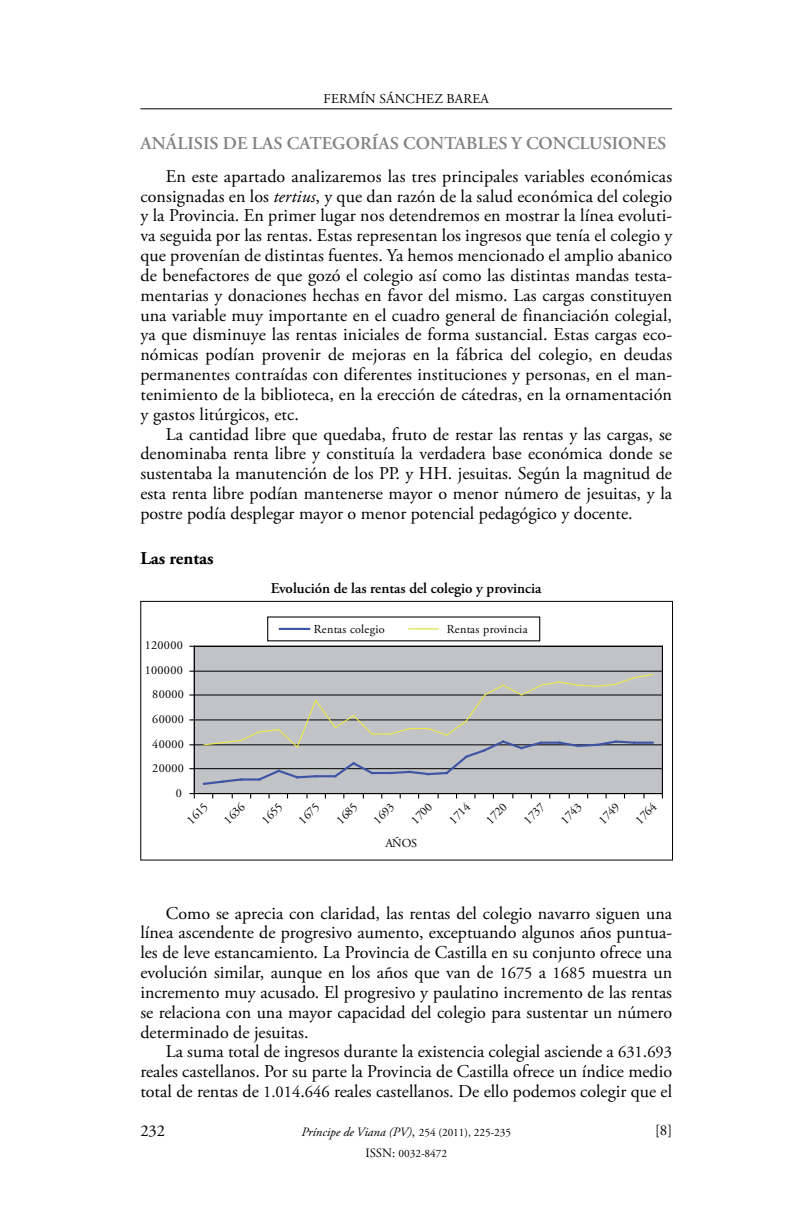
<style>
.page{position:relative;width:787px;height:1212px;background:#fff}
.page>*{position:absolute;margin:0;border:0;box-sizing:border-box;transform-origin:0 0}
.t1{font:18px/19.8px "Adobe Garamond Pro";color:#000;text-align:justify}
.t2{font:600 18px "Adobe Garamond Pro";letter-spacing:.005em;color:#808285}
.t3{font:700 18px "Adobe Garamond Pro";color:#000}
.t4{font:16.5px "Adobe Garamond Pro";color:#000}
.t5{font:600 15px "Adobe Garamond Pro";color:#000}
.t6{font:15px "Adobe Garamond Pro";color:#000}
.t7{font:13.5px "Adobe Garamond Pro";letter-spacing:.015em;color:#000}
.t8{font:italic 12.75px "Adobe Garamond Pro";color:#000}
.t9{font:12.15px "Adobe Garamond Pro";letter-spacing:.025em;color:#000}
.t10{font:11.25px "Adobe Garamond Pro";color:#000}
.s1{font-style:italic}
.s2{font-size:16.5px}
.s3{font-style:normal;font-size:13.5px}
.s4{font-style:normal;font-size:11.25px}
.s5{font-size:12.75px}
</style>
<div class="page">
<hr style="left:140px;top:108px;width:532px;height:1px;background:#000">
<div style="left:194px;top:646px;width:468px;height:147px;background:#c1c3c6"></div>
<hr style="left:194px;top:768px;width:468px;height:1px;background:#000">
<hr style="left:194px;top:744px;width:468px;height:1px;background:#000">
<hr style="left:194px;top:719px;width:468px;height:1px;background:#000">
<hr style="left:194px;top:695px;width:468px;height:1px;background:#000">
<hr style="left:194px;top:671px;width:468px;height:1px;background:#000">
<hr style="left:194px;top:646px;width:468px;height:1px;background:#000">
<hr style="left:662px;top:646px;width:1px;height:147px;background:#000">
<hr style="left:194px;top:793px;width:468px;height:1px;background:#000">
<hr style="left:194px;top:646px;width:1px;height:147px;background:#000">
<svg style="left:190px;top:793px;width:5px;height:5px"></svg>
<svg style="left:202px;top:673px;width:452px;height:112px"></svg>
<hr style="left:280px;top:628px;width:29px;height:2px;background:#3e54a5">
<svg style="left:409px;top:628px;width:29px;height:1px"></svg>
<div style="left:140px;top:601px;width:533px;height:259px;border:1px solid #000"></div>
<p class="t7" style="left:323px;top:91px;width:167px">Fermín Sánchez Barea</p>
<p class="t2" style="left:140px;top:133px;width:527px">ANÁLISIS DE LAS CATEGORÍAS CONTABLES Y CONCLUSIONES</p>
<p class="t1" style="left:140px;top:167px;width:533px;text-indent:26px">En este apartado analizaremos las tres principales variables económicas consignadas en los <span class="s1">tertius</span>, y que dan razón de la salud económica del colegio y la Provincia. En primer lugar nos detendremos en mostrar la línea evoluti&shy;va seguida por las rentas. Estas representan los ingresos que tenía el colegio y que provenían de distintas fuentes. Ya hemos mencionado el amplio abanico de benefactores de que gozó el colegio así como las distintas mandas testa&shy;mentarias y donaciones hechas en favor del mismo. Las cargas constituyen una variable muy importante en el cuadro general de financiación colegial, ya que disminuye las rentas iniciales de forma sustancial. Estas cargas eco&shy;nómicas podían provenir de mejoras en la fábrica del colegio, en deudas permanentes contraídas con diferentes instituciones y personas, en el man&shy;tenimiento de la biblioteca, en la erección de cátedras, en la ornamentación y gastos litúrgicos, etc.</p>
<p class="t1" style="left:140px;top:425px;width:533px;text-indent:26px">La cantidad libre que quedaba, fruto de restar las rentas y las cargas, se denominaba renta libre y constituía la verdadera base económica donde se sustentaba la manutención de los PP. y HH. jesuitas. Según la magnitud de esta renta libre podían mantenerse mayor o menor número de jesuitas, y la postre podía desplegar mayor o menor potencial pedagógico y docente.</p>
<p class="t3" style="left:140px;top:547px;width:75px">Las rentas</p>
<p class="t5" style="left:271px;top:580px;width:272px">Evolución de las rentas del colegio y provincia</p>
<p class="t9" style="left:145px;top:638px;width:40px">120000</p>
<p class="t9" style="left:145px;top:663px;width:40px">100000</p>
<p class="t9" style="left:152px;top:687px;width:33px">80000</p>
<p class="t9" style="left:152px;top:712px;width:33px">60000</p>
<p class="t9" style="left:152px;top:737px;width:33px">40000</p>
<p class="t9" style="left:152px;top:761px;width:33px">20000</p>
<p class="t9" style="left:176px;top:786px;width:8px">0</p>
<p class="t9" style="left:314px;top:622px;width:73px">Rentas colegio</p>
<p class="t9" style="left:447px;top:622px;width:82px">Rentas provincia</p>
<p class="t9" style="left:184px;top:817px;width:26px;rotate:-45deg">1615</p>
<p class="t9" style="left:221px;top:817px;width:26px;rotate:-45deg">1636</p>
<p class="t9" style="left:258px;top:817px;width:26px;rotate:-45deg">1655</p>
<p class="t9" style="left:295px;top:817px;width:26px;rotate:-45deg">1675</p>
<p class="t9" style="left:333px;top:817px;width:26px;rotate:-45deg">1685</p>
<p class="t9" style="left:370px;top:817px;width:26px;rotate:-45deg">1693</p>
<p class="t9" style="left:408px;top:817px;width:26px;rotate:-45deg">1700</p>
<p class="t9" style="left:446px;top:817px;width:26px;rotate:-45deg">1714</p>
<p class="t9" style="left:483px;top:817px;width:26px;rotate:-45deg">1720</p>
<p class="t9" style="left:520px;top:817px;width:26px;rotate:-45deg">1737</p>
<p class="t9" style="left:557px;top:817px;width:26px;rotate:-45deg">1743</p>
<p class="t9" style="left:595px;top:817px;width:26px;rotate:-45deg">1749</p>
<p class="t9" style="left:632px;top:817px;width:26px;rotate:-45deg">1764</p>
<p class="t9" style="left:385px;top:835px;width:33px">AÑOS</p>
<p class="t1" style="left:140px;top:903px;width:533px;text-indent:26px">Como se aprecia con claridad, las rentas del colegio navarro siguen una línea ascendente de progresivo aumento, exceptuando algunos años puntua&shy;les de leve estancamiento. La Provincia de Castilla en su conjunto ofrece una evolución similar, aunque en los años que van de <span class="s2">1675</span> a <span class="s2">1685</span> muestra un incremento muy acusado. El progresivo y paulatino incremento de las rentas se relaciona con una mayor capacidad del colegio para sustentar un número determinado de jesuitas.</p>
<p class="t1" style="left:140px;top:1042px;width:533px;text-indent:26px">La suma total de ingresos durante la existencia colegial asciende a <span class="s2">631</span>.<span class="s2">693 </span>reales castellanos. Por su parte la Provincia de Castilla ofrece un índice medio total de rentas de <span class="s2">1.014</span>.<span class="s2">646</span> reales castellanos. De ello podemos colegir que el</p>
<p class="t4" style="left:140px;top:1120px;width:26px">232</p>
<p class="t8" style="left:301px;top:1124px;width:211px">Príncipe de Viana (PV)<span class="s3">,</span> <span class="s4">254 (2011), 225-235</span></p>
<p class="t10" style="left:365px;top:1147px;width:83px"><span class="s5">ISSN:</span> 0032-8472</p>
<p class="t6" style="left:655px;top:1121px;width:19px">[8]</p>
</div>
